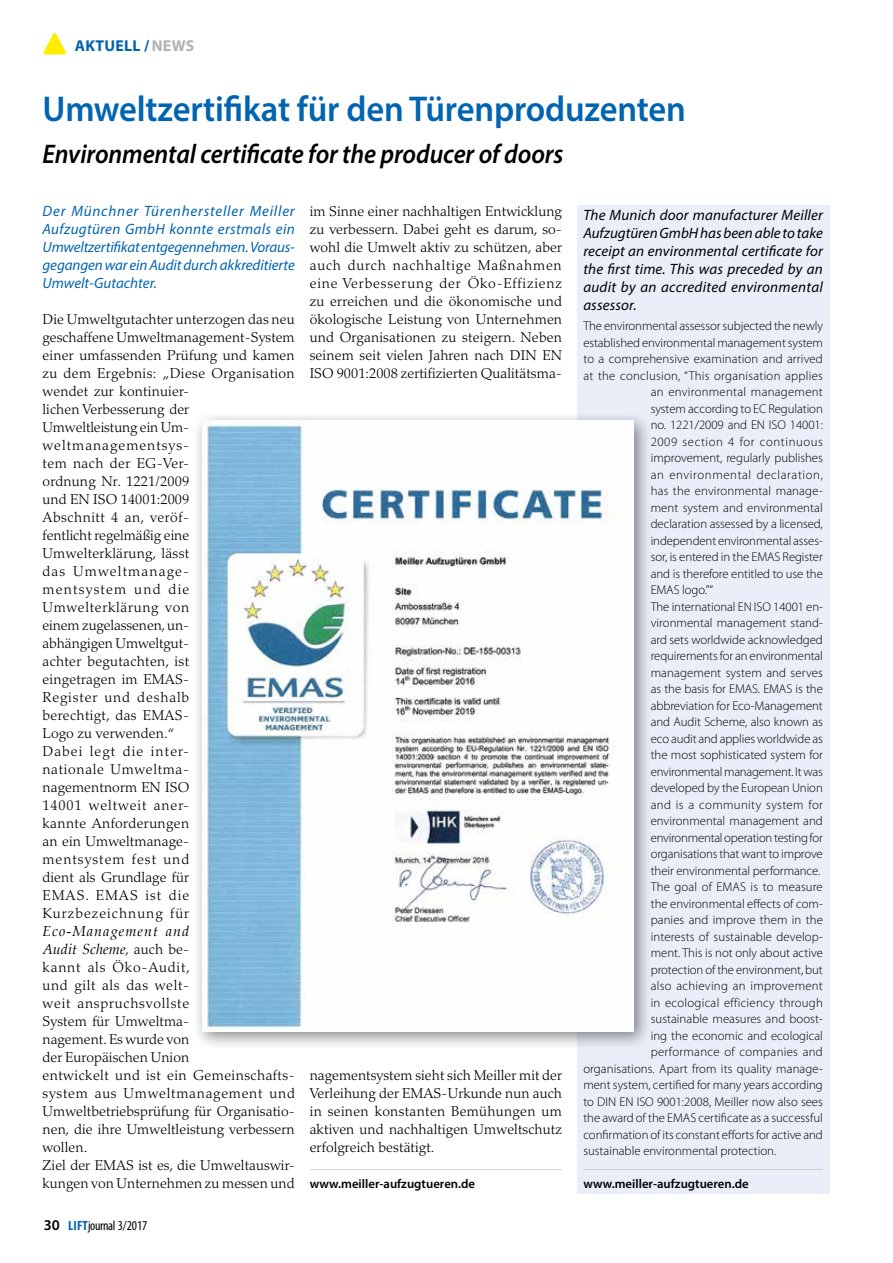
<style>
.page{position:relative;width:893px;height:1263px;background:#fff}
.page>*{position:absolute;margin:0;border:0;box-sizing:border-box;transform-origin:0 0}
.t1{font:600 36px "Myriad Pro";letter-spacing:-.005em;color:#0064b0;scale:.96 1}
.t2{font:italic 600 27px "Myriad Pro";letter-spacing:-.005em;color:#000;scale:.93 1}
.t3{font:700 15.75px "Myriad Pro";color:#0064b0}
.t4{font:700 15.75px "Myriad Pro";color:#b3b2b2}
.t5{font:italic 15px/18px "Myriad Pro";letter-spacing:.02em;color:#000;text-align:justify}
.t6{font:italic 15px/18px "Myriad Pro";letter-spacing:-.005em;color:#0064b0;text-align:justify}
.t7{font:300 14.25px/18px "Palatino";letter-spacing:.005em;color:#000}
.t8{font:condensed 13.5px "Myriad Pro";letter-spacing:-.025em;color:#000}
.t9{font:300 12.75px "Myriad Pro";color:#000}
.t10{font:300 12.75px "Myriad Pro";letter-spacing:.02em;color:#000}
.t11{font:600 12.75px "Myriad Pro";color:#000}
.t12{font:300 12.75px "Myriad Pro";letter-spacing:.05em;color:#000}
.t13{font:300 12.75px "Myriad Pro";letter-spacing:.045em;color:#000}
.t14{font:300 12.75px "Myriad Pro";letter-spacing:.025em;color:#000}
.s1{color:#0064b0}
.s2{font-weight:400;font-style:italic}
.s3{font-weight:600;font-stretch:normal;font-size:15px}
.s4{font-weight:700;color:#0064b0}
</style>
<div class="page">
<svg style="left:43px;top:32px;width:24px;height:23px"></svg>
<hr style="left:310px;top:1169px;width:252px;height:1px;background:#dadada">
<div style="left:577px;top:205px;width:252px;height:989px;background:#e9eef9"></div>
<hr style="left:583px;top:1169px;width:240px;height:1px;background:#d0d0d0">
<div style="left:192px;top:411px;width:460px;height:639px;background:#000;opacity:.45"></div>
<img style="left:202px;top:421px;width:432px;height:610px">
<p class="t3" style="left:75px;top:35px;width:21px">AKTUELL</p>
<p class="t4" style="left:144px;top:35px;width:30px"><span class="s1">/</span>NEWS</p>
<h1 class="t1" style="left:43px;top:86px;width:672px">Umweltzertifikat für den Türenproduzenten</h1>
<h2 class="t2" style="left:43px;top:137px;width:562px">Environmental certificate for the producer of doors</h2>
<p class="t6" style="left:43px;top:202px;width:254px">Der Münchner Türenhersteller Meiller Aufzugtüren GmbH konnte erstmals ein Umweltzertifikat entgegennehmen. Voraus&shy;gegangen war ein Audit durch akkreditierte Umwelt-Gutachter.</p>
<p class="t7" style="left:43px;top:310px;width:254px">Die Umweltgutachter unterzogen das neu geschaffene Umweltmanagement-System einer umfassenden Prüfung und kamen zu dem Ergebnis: „Diese Organisation wendet zur kontinuier-<br>lichen Verbesserung der<br>Umweltleistung ein Um&shy;weltmanagementsys-<br>tem nach der EG-Ver-<br>ordnung Nr. 1221/2009<br>und EN ISO 14001:2009<br>Abschnitt 4 an, veröf-<br>fentlicht regelmäßig eine<br>Umwelterklärung, lässt<br>das Umweltmanage-<br>mentsystem und die<br>Umwelterklärung von<br>einem zugelassenen, un-<br>abhängigen Umweltgut-<br>achter begutachten, ist<br>eingetragen im EMAS-<br>Register und deshalb<br>berechtigt, das EMAS-<br>Logo zu verwenden.“<br>Dabei legt die inter-<br>nationale Umweltma-<br>nagementnorm EN ISO<br>14001 weltweit aner-<br>kannte Anforderungen<br>an ein Umweltmanage-<br>mentsystem fest und<br>dient als Grundlage für<br>EMAS. EMAS ist die<br>Kurzbezeichnung für</p>
<p class="t7" style="left:43px;top:922px;width:254px"><span class="s2">Eco-Management and<br>Audit Scheme</span>, auch be-<br>kannt als Öko-Audit,<br>und gilt als das welt-<br>weit anspruchsvollste<br>System für Umweltma-<br>nagement. Es wurde von<br>der Europäischen Union<br>entwickelt und ist ein Gemeinschafts&shy;system aus Umweltmanagement und<br>Umweltbetriebsprüfung für Organisatio&shy;nen, die ihre Umweltleistung verbessern wollen.<br>Ziel der EMAS ist es, die Umweltauswir&shy;kungen von Unternehmen zu messen und</p>
<p class="t7" style="left:310px;top:202px;width:254px;text-align:justify">im Sinne einer nachhaltigen Entwicklung zu verbessern. Dabei geht es darum, so&shy;wohl die Umwelt aktiv zu schützen, aber auch durch nachhaltige Maßnahmen eine Verbesserung der Öko-Effizienz zu erreichen und die ökonomische und ökologische Leistung von Unternehmen und Organisationen zu steigern. Neben seinem seit vielen Jahren nach DIN EN ISO 9001:2008 zertifizierten Qualitätsma-</p>
<p class="t5" style="left:583px;top:205px;width:241px">The Munich door manufacturer Meiller Aufzugtüren GmbH has been able to take receipt an environmental certificate for the first time. This was preceded by an audit by an accredited environmental assessor.</p>
<p class="t9" style="left:583px;top:319px;width:241px">The environmental assessor subjected the newly</p>
<p class="t9" style="left:583px;top:336px;width:241px">established environmental management system</p>
<p class="t9" style="left:583px;top:352px;width:241px">to a comprehensive examination and arrived</p>
<p class="t10" style="left:583px;top:369px;width:241px">at the conclusion, “This organisation applies</p>
<p class="t10" style="left:651px;top:385px;width:174px">an environmental management</p>
<p class="t9" style="left:651px;top:402px;width:174px">system according to EC Regulation</p>
<p class="t9" style="left:651px;top:418px;width:174px">no. 1221/2009 and EN ISO 14001:</p>
<p class="t13" style="left:651px;top:435px;width:174px">2009 section 4 for continuous</p>
<p class="t9" style="left:651px;top:451px;width:174px">improvement, regularly publishes</p>
<p class="t12" style="left:651px;top:468px;width:174px">an environmental declaration,</p>
<p class="t9" style="left:651px;top:484px;width:174px">has the environmental manage-</p>
<p class="t9" style="left:651px;top:501px;width:174px">ment system and environmental</p>
<p class="t9" style="left:651px;top:517px;width:174px">declaration assessed by a licensed,</p>
<p class="t9" style="left:651px;top:534px;width:174px">independent environmental asses-</p>
<p class="t9" style="left:651px;top:550px;width:174px">sor, is entered in the EMAS Register</p>
<p class="t9" style="left:651px;top:567px;width:174px">and is therefore entitled to use the</p>
<p class="t9" style="left:651px;top:583px;width:64px">EMAS logo.”“</p>
<p class="t9" style="left:651px;top:600px;width:174px">The international EN ISO 14001 en-</p>
<p class="t9" style="left:651px;top:616px;width:174px">vironmental management stand-</p>
<p class="t9" style="left:651px;top:633px;width:174px">ard sets worldwide acknowledged</p>
<p class="t9" style="left:651px;top:649px;width:174px">requirements for an environmental</p>
<p class="t9" style="left:651px;top:666px;width:174px">management system and serves</p>
<p class="t9" style="left:651px;top:682px;width:174px">as the basis for EMAS. EMAS is the</p>
<p class="t9" style="left:651px;top:699px;width:174px">abbreviation for Eco-Management</p>
<p class="t9" style="left:651px;top:715px;width:174px">and Audit Scheme, also known as</p>
<p class="t9" style="left:651px;top:732px;width:174px">eco audit and applies worldwide as</p>
<p class="t9" style="left:651px;top:748px;width:174px">the most sophisticated system for</p>
<p class="t9" style="left:651px;top:765px;width:174px">environmental management. It was</p>
<p class="t9" style="left:651px;top:781px;width:174px">developed by the European Union</p>
<p class="t14" style="left:651px;top:798px;width:174px">and is a community system for</p>
<p class="t9" style="left:651px;top:814px;width:174px">environmental management and</p>
<p class="t9" style="left:651px;top:831px;width:174px">environmental operation testing for</p>
<p class="t9" style="left:651px;top:847px;width:174px">organisations that want to improve</p>
<p class="t9" style="left:651px;top:864px;width:171px">their environmental performance.</p>
<p class="t9" style="left:651px;top:880px;width:174px">The goal of EMAS is to measure</p>
<p class="t9" style="left:651px;top:897px;width:174px">the environmental effects of com-</p>
<p class="t9" style="left:651px;top:913px;width:174px">panies and improve them in the</p>
<p class="t9" style="left:651px;top:930px;width:174px">interests of sustainable develop-</p>
<p class="t9" style="left:651px;top:946px;width:174px">ment. This is not only about active</p>
<p class="t9" style="left:651px;top:963px;width:174px">protection of the environment, but</p>
<p class="t10" style="left:651px;top:979px;width:174px">also achieving an improvement</p>
<p class="t10" style="left:651px;top:996px;width:174px">in ecological efficiency through</p>
<p class="t9" style="left:651px;top:1012px;width:174px">sustainable measures and boost-</p>
<p class="t9" style="left:651px;top:1029px;width:174px">ing the economic and ecological</p>
<p class="t10" style="left:651px;top:1045px;width:174px">performance of companies and</p>
<p class="t9" style="left:583px;top:1062px;width:241px">organisations. Apart from its quality manage-</p>
<p class="t9" style="left:583px;top:1078px;width:241px">ment system, certified for many years according</p>
<p class="t9" style="left:583px;top:1095px;width:241px">to DIN EN ISO 9001:2008, Meiller now also sees</p>
<p class="t9" style="left:583px;top:1111px;width:241px">the award of the EMAS certificate as a successful</p>
<p class="t9" style="left:583px;top:1128px;width:241px">confirmation of its constant efforts for active and</p>
<p class="t9" style="left:583px;top:1144px;width:195px">sustainable environmental protection.</p>
<p class="t11" style="left:583px;top:1176px;width:167px">www.meiller-aufzugtueren.de</p>
<p class="t7" style="left:310px;top:1066px;width:254px;text-align:justify">nagementsystem sieht sich Meiller mit der Verleihung der EMAS-Urkunde nun auch in seinen konstanten Bemühungen um aktiven und nachhaltigen Umweltschutz erfolgreich bestätigt.</p>
<p class="t11" style="left:310px;top:1176px;width:167px">www.meiller-aufzugtueren.de</p>
<p class="t8" style="left:44px;top:1217px;width:105px"><span class="s3">30</span> <span class="s4">Lift</span>journal 3/2017</p>
</div>
